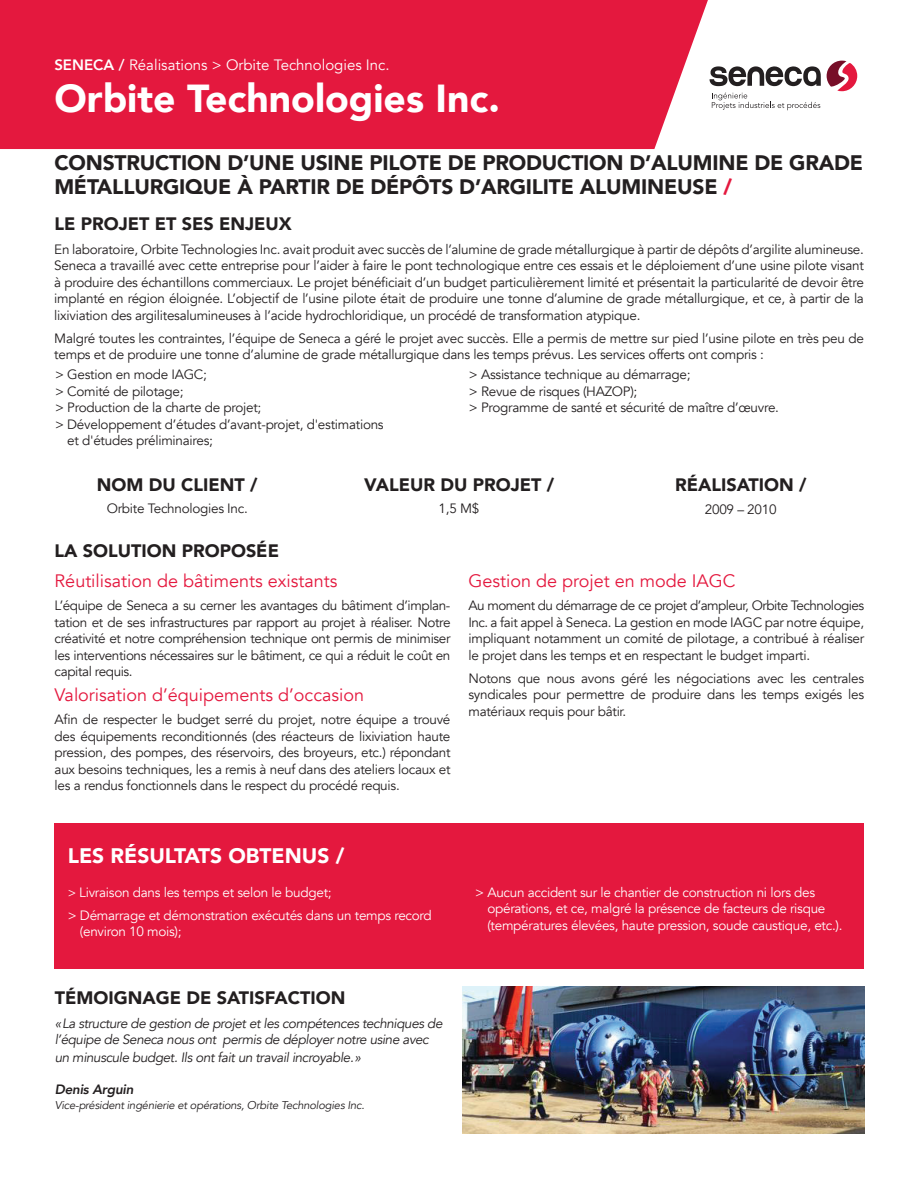
<style>
.page{position:relative;width:918px;height:1188px;background:#fff}
.page>*{position:absolute;margin:0;border:0;box-sizing:border-box;transform-origin:0 0}
.t1{font:900 39px "Avenir";color:#fff}
.t2{font:900 21px/24px "Avenir";letter-spacing:-.01em;color:#231f20}
.t3{font:900 21px "Avenir";color:#fff}
.t4{font:900 18px "Avenir";color:#231f20}
.t5{font:18px "Avenir";color:#e4183e}
.t6{font:15px "Avenir";color:#fff}
.t7{font:13.5px/16.5px "Avenir";letter-spacing:-.02em;color:#231f20;text-align:justify}
.t8{font:13.5px/16.5px "Avenir";letter-spacing:-.02em;color:#fff}
.t9{font:italic 13.5px/16.5px "Avenir";letter-spacing:-.03em;color:#231f20}
.t10{font:italic 800 13.5px "Avenir";letter-spacing:-.02em;color:#231f20}
.t11{font:italic 11.25px "Avenir";letter-spacing:-.02em;color:#231f20}
.s1{font-weight:800}
.s2{color:#e4183e}
.s3{font-size:12.75px}
</style>
<div class="page">
<div style="left:0;top:0;width:708px;height:149px;background:#e4183e"></div>
<svg style="left:712px;top:93px;width:108px;height:17px"></svg>
<svg style="left:710px;top:66px;width:111px;height:20px"></svg>
<svg style="left:827px;top:61px;width:30px;height:30px"></svg>
<div style="left:54px;top:824px;width:810px;height:145px;background:#e4183e"></div>
<img style="left:462px;top:986px;width:402px;height:148px">
<p class="t6" style="left:54px;top:55px;width:337px"><span class="s1">SENECA /</span> Réalisations &gt; Orbite Technologies Inc.</p>
<h1 class="t1" style="left:54px;top:65px;width:447px">Orbite Technologies Inc.</h1>
<h2 class="t2" style="left:54px;top:151px;width:810px">CONSTRUCTION D’UNE USINE PILOTE DE PRODUCTION D’ALUMINE DE GRADE<br>MÉTALLURGIQUE À PARTIR DE DÉPÔTS D’ARGILITE ALUMINEUSE <span class="s2">/</span></h2>
<h3 class="t4" style="left:54px;top:209px;width:239px">LE PROJET ET SES ENJEUX</h3>
<p class="t7" style="left:54px;top:241px;width:811px">En laboratoire, Orbite Technologies Inc. avait produit avec succès de l’alumine de grade métallurgique à partir de dépôts d’argilite alumineuse.<br>Seneca a travaillé avec cette entreprise pour l’aider à faire le pont technologique entre ces essais et le déploiement d’une usine pilote visant à produire des échantillons commerciaux. Le projet bénéficiait d’un budget particulièrement limité et présentait la particularité de devoir être implanté en région éloignée. L’objectif de l’usine pilote était de produire une tonne d’alumine de grade métallurgique, et ce, à partir de la lixiviation des argilitesalumineuses à l’acide hydrochloridique, un procédé de transformation atypique.</p>
<p class="t7" style="left:54px;top:330px;width:811px">Malgré toutes les contraintes, l’équipe de Seneca a géré le projet avec succès. Elle a permis de mettre sur pied l’usine pilote en très peu de temps et de produire une tonne d’alumine de grade métallurgique dans les temps prévus. Les services offerts ont compris :</p>
<p class="t7" style="left:55px;top:367px;width:153px">&gt; Gestion en mode IAGC;</p>
<p class="t7" style="left:55px;top:383px;width:130px">&gt; Comité de pilotage;</p>
<p class="t7" style="left:55px;top:400px;width:208px">&gt; Production de la charte de projet;</p>
<p class="t7" style="left:55px;top:416px;width:330px">&gt; Développement d’études d’avant-projet, d'estimations</p>
<p class="t7" style="left:67px;top:433px;width:147px">et d'études préliminaires;</p>
<p class="t7" style="left:469px;top:367px;width:312px;text-align:left">&gt; Assistance technique au démarrage;<br>&gt; Revue de risques (HAZOP);<br>&gt; Programme de santé et sécurité de maître d’œuvre.</p>
<h3 class="t4" style="left:97px;top:469px;width:162px">NOM DU CLIENT /</h3>
<p class="t7" style="left:107px;top:500px;width:143px">Orbite Technologies Inc.</p>
<h3 class="t4" style="left:54px;top:535px;width:226px">LA SOLUTION PROPOSÉE</h3>
<h3 class="t4" style="left:364px;top:469px;width:191px">VALEUR DU PROJET /</h3>
<p class="t7" style="left:439px;top:500px;width:42px">1,5 M$</p>
<h3 class="t4" style="left:675px;top:469px;width:133px">RÉALISATION /</h3>
<p class="t7" style="left:705px;top:502px;width:73px">2009 – 2010</p>
<h3 class="t5" style="left:55px;top:570px;width:284px">Réutilisation de bâtiments existants</h3>
<p class="t7" style="left:55px;top:597px;width:397px">L’équipe de Seneca a su cerner les avantages du bâtiment d’implan&shy;tation et de ses infrastructures par rapport au projet à réaliser. Notre créativité et notre compréhension technique ont permis de minimiser les interventions nécessaires sur le bâtiment, ce qui a réduit le coût en capital requis.</p>
<h3 class="t5" style="left:55px;top:684px;width:311px">Valorisation d’équipements d’occasion</h3>
<p class="t7" style="left:55px;top:711px;width:397px">Afin de respecter le budget serré du projet, notre équipe a trouvé des équipements reconditionnés (des réacteurs de lixiviation haute pression, des pompes, des réservoirs, des broyeurs, etc.) répondant aux besoins techniques, les a remis à neuf dans des ateliers locaux et les a rendus fonctionnels dans le respect du procédé requis.</p>
<h3 class="t5" style="left:468px;top:570px;width:269px">Gestion de projet en mode IAGC</h3>
<p class="t7" style="left:468px;top:597px;width:397px">Au moment du démarrage de ce projet d’ampleur, Orbite Technologies Inc. a fait appel à Seneca. La gestion en mode IAGC par notre équipe, impliquant notamment un comité de pilotage, a contribué à réaliser le projet dans les temps et en respectant le budget imparti.</p>
<p class="t7" style="left:468px;top:670px;width:397px">Notons que nous avons géré les négociations avec les centrales syndicales pour permettre de produire dans les temps exigés les matériaux requis pour bâtir.</p>
<h2 class="t3" style="left:68px;top:837px;width:278px">LES RÉSULTATS OBTENUS /</h2>
<p class="t8" style="left:68px;top:881px;width:366px;line-height:23.2px"><span class="s3">&gt;</span> Livraison dans les temps et selon le budget;<br>&gt; Démarrage et démonstration exécutés dans un temps record</p>
<p class="t8" style="left:80px;top:924px;width:103px">(environ 10 mois);</p>
<h3 class="t4" style="left:55px;top:983px;width:292px">TÉMOIGNAGE DE SATISFACTION</h3>
<p class="t9" style="left:55px;top:1015px;width:389px">«La structure de gestion de projet et les compétences techniques de l’équipe de Seneca nous ont permis de déployer notre usine avec</p>
<p class="t9" style="left:55px;top:1050px;width:308px">un minuscule budget. Ils ont fait un travail incroyable.»</p>
<p class="t10" style="left:55px;top:1081px;width:80px">Denis Arguin</p>
<p class="t11" style="left:55px;top:1098px;width:311px">Vice-président ingénierie et opérations, Orbite Technologies Inc.</p>
<p class="t8" style="left:487px;top:884px;width:357px;text-indent:-12px">&gt; Aucun accident sur le chantier de construction ni lors des opérations, et ce, malgré la présence de facteurs de risque (températures élevées, haute pression, soude caustique, etc.).</p>
</div>
